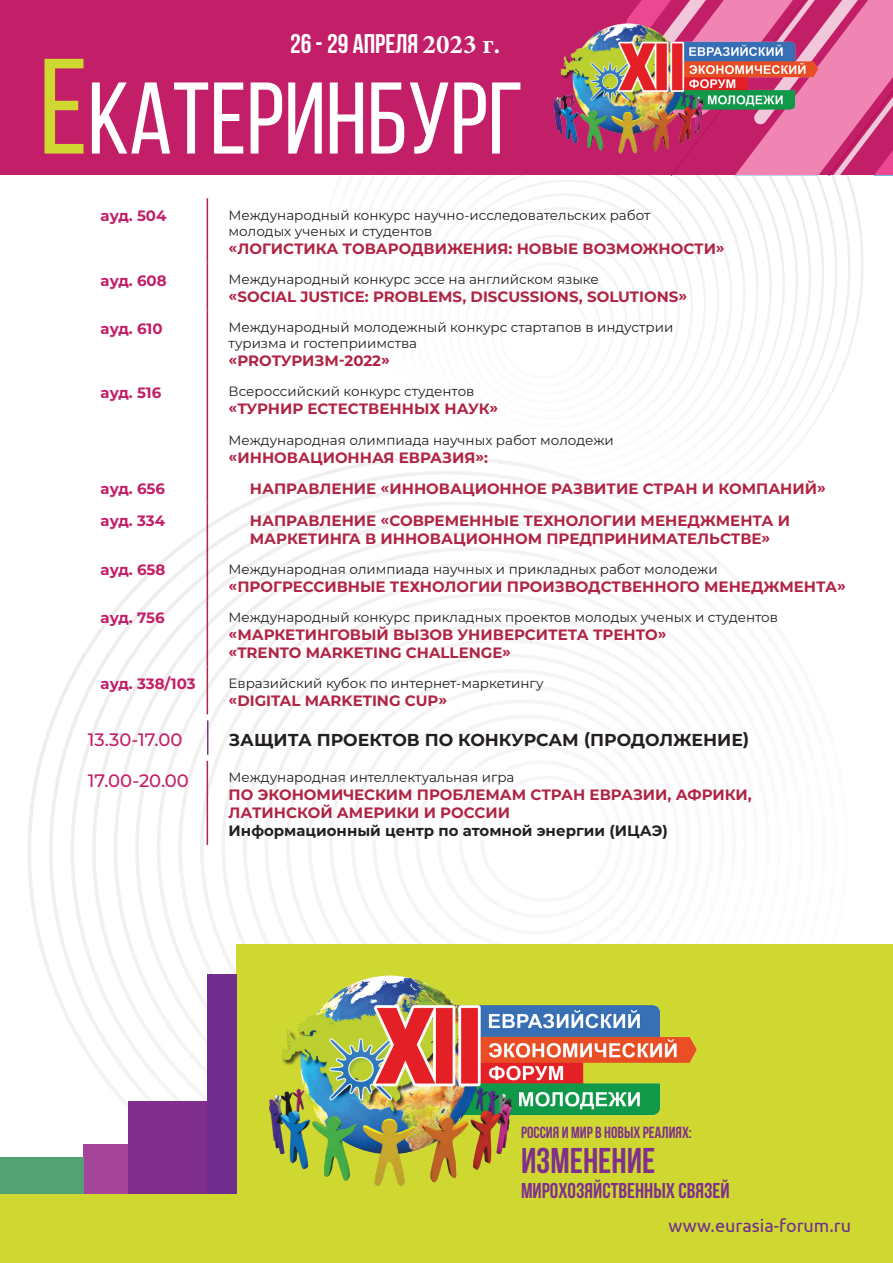
<style>
.page{position:relative;width:893px;height:1263px;background:#fff}
.page>*{position:absolute;margin:0;border:0;box-sizing:border-box;transform-origin:0 0}
.t1{font:101.55px "Bebas Neue";color:#fff}
.t2{font:700 35.85px "Bebas Neue";color:#80308c}
.t3{font:700 27px "Bebas Neue";color:#fff}
.t4{font:700 21.45px "Bebas Neue";color:#80308c}
.t5{font:500 18px "Montserrat";color:#c21f68}
.t6{font:18px "Ubuntu";color:#6f2d8e}
.t7{font:700 17.25px "Montserrat";color:#231f20}
.t8{font:700 16.05px "Bebas Neue";color:#80308c}
.t9{font:700 15px/18px "Montserrat";color:#b02444}
.t10{font:700 15px "Montserrat";color:#c21f68}
.t11{font:700 15px "Montserrat";color:#231f20}
.t12{font:13.5px/16.2px "Montserrat";color:#231f20}
.s1{font-family:"Minion Pro"}
.s2{font-size:135.3px;color:#cfd831}
</style>
<div class="page">
<img style="left:28px;top:175px;width:835px;height:982px">
<div style="left:0;top:0;width:893px;height:175px;background:#c21f68"></div>
<svg style="left:628px;top:0;width:265px;height:175px"></svg>
<img style="left:553px;top:18px;width:264px;height:139px">
<div style="left:0;top:1194px;width:893px;height:69px;background:#cfd831"></div>
<hr style="left:207px;top:198px;width:1px;height:65px;background:#b02444">
<hr style="left:207px;top:263px;width:1px;height:48px;background:#b02444">
<hr style="left:207px;top:311px;width:1px;height:64px;background:#b02444">
<hr style="left:207px;top:375px;width:1px;height:48px;background:#b02444">
<hr style="left:207px;top:423px;width:1px;height:48px;background:#b02444">
<hr style="left:207px;top:471px;width:1px;height:32px;background:#b02444">
<hr style="left:207px;top:503px;width:1px;height:49px;background:#b02444">
<hr style="left:207px;top:552px;width:1px;height:48px;background:#b02444">
<hr style="left:207px;top:600px;width:1px;height:66px;background:#b02444">
<hr style="left:207px;top:666px;width:1px;height:48px;background:#b02444">
<hr style="left:207px;top:720px;width:1px;height:35px;background:#80308c">
<hr style="left:207px;top:761px;width:1px;height:84px;background:#b02444">
<div style="left:84px;top:1144px;width:44px;height:50px;background:#a54599"></div>
<div style="left:0;top:1157px;width:84px;height:37px;background:#53a174"></div>
<div style="left:128px;top:1101px;width:79px;height:93px;background:#80308c"></div>
<div style="left:237px;top:944px;width:656px;height:250px;background:#cfd831"></div>
<div style="left:207px;top:975px;width:30px;height:219px;background:#6f2d8e"></div>
<img style="left:269px;top:975px;width:427px;height:211px">
<h3 class="t3" style="left:290px;top:29px;width:212px">26 - 29 апреля <span class="s1">2023 г.</span></h3>
<h1 class="t1" style="left:39px;top:63px;width:486px"><span class="s2">Е</span>катеринбург</h1>
<p class="t10" style="left:101px;top:205px;width:67px">ауд. 504</p>
<p class="t12" style="left:229px;top:206px;width:423px">Международный конкурс научно-исследовательских работ молодых ученых и студентов</p>
<p class="t9" style="left:229px;top:239px;width:498px">«ЛОГИСТИКА ТОВАРОДВИЖЕНИЯ: НОВЫЕ ВОЗМОЖНОСТИ»</p>
<p class="t10" style="left:101px;top:269px;width:68px">ауд. 608</p>
<p class="t12" style="left:229px;top:271px;width:372px">Международный конкурс эссе на английском языке</p>
<p class="t9" style="left:229px;top:287px;width:460px">«SOCIAL JUSTICE: PROBLEMS, DISCUSSIONS, SOLUTIONS»</p>
<p class="t10" style="left:101px;top:317px;width:64px">ауд. 610</p>
<p class="t12" style="left:229px;top:319px;width:446px">Международный молодежный конкурс стартапов в индустрии туризма и гостеприимства</p>
<p class="t9" style="left:229px;top:351px;width:163px">«PROТУРИЗМ-2022»</p>
<p class="t10" style="left:101px;top:382px;width:62px">ауд. 516</p>
<p class="t12" style="left:229px;top:383px;width:247px">Всероссийский конкурс студентов</p>
<p class="t9" style="left:229px;top:399px;width:271px">«ТУРНИР ЕСТЕСТВЕННЫХ НАУК»</p>
<p class="t12" style="left:229px;top:431px;width:387px">Международная олимпиада научных работ молодежи</p>
<p class="t9" style="left:229px;top:447px;width:261px">«ИННОВАЦИОННАЯ ЕВРАЗИЯ»:</p>
<p class="t10" style="left:101px;top:478px;width:66px">ауд. 656</p>
<p class="t9" style="left:250px;top:479px;width:578px">НАПРАВЛЕНИЕ «ИННОВАЦИОННОЕ РАЗВИТИЕ СТРАН И КОМПАНИЙ»</p>
<p class="t10" style="left:101px;top:509px;width:66px">ауд. 334</p>
<p class="t9" style="left:250px;top:511px;width:542px">НАПРАВЛЕНИЕ «СОВРЕМЕННЫЕ ТЕХНОЛОГИИ МЕНЕДЖМЕНТА И<br>МАРКЕТИНГА В ИННОВАЦИОННОМ ПРЕДПРИНИМАТЕЛЬСТВЕ»</p>
<p class="t10" style="left:101px;top:559px;width:66px">ауд. 658</p>
<p class="t12" style="left:229px;top:560px;width:491px">Международная олимпиада научных и прикладных работ молодежи</p>
<p class="t9" style="left:229px;top:577px;width:619px">«ПРОГРЕССИВНЫЕ ТЕХНОЛОГИИ ПРОИЗВОДСТВЕННОГО МЕНЕДЖМЕНТА»</p>
<p class="t10" style="left:101px;top:607px;width:65px">ауд. 756</p>
<p class="t12" style="left:229px;top:608px;width:551px">Международный конкурс прикладных проектов молодых ученых и студентов</p>
<p class="t9" style="left:229px;top:625px;width:439px">«МАРКЕТИНГОВЫЙ ВЫЗОВ УНИВЕРСИТЕТА ТРЕНТО» «TRENTO MARKETING CHALLENGE»</p>
<p class="t10" style="left:101px;top:673px;width:97px">ауд. 338/103</p>
<p class="t12" style="left:229px;top:674px;width:316px">Евразийский кубок по интернет-маркетингу</p>
<p class="t9" style="left:229px;top:691px;width:220px">«DIGITAL MARKETING CUP»</p>
<p class="t5" style="left:88px;top:727px;width:96px">13.30-17.00</p>
<p class="t7" style="left:229px;top:727px;width:522px">ЗАЩИТА ПРОЕКТОВ ПО КОНКУРСАМ (ПРОДОЛЖЕНИЕ)</p>
<p class="t5" style="left:88px;top:768px;width:103px">17.00-20.00</p>
<p class="t12" style="left:229px;top:769px;width:287px">Международная интеллектуальная игра</p>
<p class="t9" style="left:229px;top:785px;width:525px">ПО ЭКОНОМИЧЕСКИМ ПРОБЛЕМАМ СТРАН ЕВРАЗИИ, АФРИКИ,<br>ЛАТИНСКОЙ АМЕРИКИ И РОССИИ</p>
<p class="t11" style="left:229px;top:820px;width:441px">Информационный центр по атомной энергии (ИЦАЭ)</p>
<p class="t8" style="left:521px;top:1124px;width:172px">РОССИЯ И МИР В НОВЫХ РЕАЛИЯХ:</p>
<h2 class="t2" style="left:521px;top:1140px;width:136px">ИЗМЕНЕНИЕ</h2>
<h3 class="t4" style="left:521px;top:1179px;width:210px">МИРОХОЗЯЙСТВЕННЫХ СВЯЗЕЙ</h3>
<p class="t6" style="left:669px;top:1215px;width:184px">www.eurasia-forum.ru</p>
</div>
